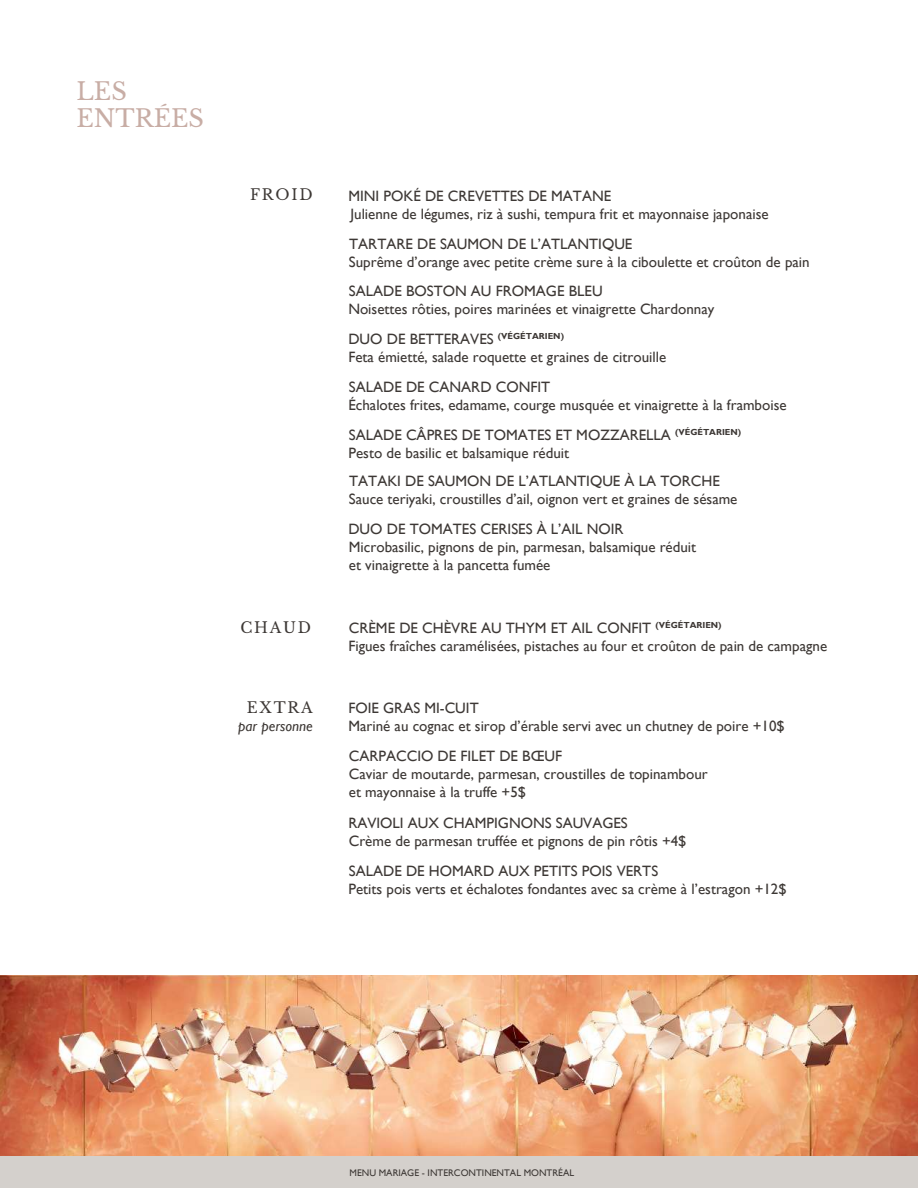
<style>
.page{position:relative;width:918px;height:1188px;background:#fff}
.page>*{position:absolute;margin:0;border:0;box-sizing:border-box;transform-origin:0 0}
.t1{font:24px/27px "Libre Baskerville";color:#c8ada5}
.t2{font:15px/18px "Gill Sans";color:#3d3835}
.t3{font:15px "Libre Baskerville";letter-spacing:.12em;color:#3d3835}
.t4{font:italic 15px "Gill Sans";color:#3d3835}
.t5{font:9.6px "Gill Sans";color:#3d3835}
</style>
<div class="page">
<img style="left:0;top:975px;width:918px;height:181px">
<div style="left:0;top:1156px;width:918px;height:32px;background:#d4d0cc"></div>
<h1 class="t1" style="left:77px;top:78px;width:129px">LES<br>ENTRÉES</h1>
<p class="t3" style="left:250px;top:185px;width:64px">FROID</p>
<p class="t3" style="left:240px;top:619px;width:72px">CHAUD</p>
<p class="t3" style="left:247px;top:698px;width:67px">EXTRA</p>
<p class="t4" style="left:238px;top:717px;width:76px">par personne</p>
<p class="t2" style="left:348px;top:187px;width:422px">MINI POKÉ DE CREVETTES DE MATANE<br>Julienne de légumes, riz à sushi, tempura frit et mayonnaise japonaise</p>
<p class="t2" style="left:349px;top:235px;width:462px">TARTARE DE SAUMON DE L’ATLANTIQUE<br>Suprême d’orange avec petite crème sure à la ciboulette et croûton de pain</p>
<p class="t2" style="left:348px;top:282px;width:368px">SALADE BOSTON AU FROMAGE BLEU<br>Noisettes rôties, poires marinées et vinaigrette Chardonnay</p>
<p class="t2" style="left:348px;top:330px;width:319px">DUO DE BETTERAVES <sup>(VÉGÉTARIEN)<br></sup>Feta émietté, salade roquette et graines de citrouille</p>
<p class="t2" style="left:348px;top:378px;width:440px">SALADE DE CANARD CONFIT<br>Échalotes frites, edamame, courge musquée et vinaigrette à la framboise</p>
<p class="t2" style="left:348px;top:426px;width:394px">SALADE CÂPRES DE TOMATES ET MOZZARELLA <sup>(VÉGÉTARIEN)<br></sup>Pesto de basilic et balsamique réduit</p>
<p class="t2" style="left:349px;top:472px;width:390px">TATAKI DE SAUMON DE L’ATLANTIQUE À LA TORCHE<br>Sauce teriyaki, croustilles d’ail, oignon vert et graines de sésame</p>
<p class="t2" style="left:348px;top:520px;width:349px">DUO DE TOMATES CERISES À L’AIL NOIR<br>Microbasilic, pignons de pin, parmesan, balsamique réduit et vinaigrette à la pancetta fumée</p>
<p class="t2" style="left:348px;top:619px;width:480px">CRÈME DE CHÈVRE AU THYM ET AIL CONFIT <sup>(VÉGÉTARIEN)<br></sup>Figues fraîches caramélisées, pistaches au four et croûton de pain de campagne</p>
<p class="t2" style="left:348px;top:699px;width:438px">FOIE GRAS MI-CUIT<br>Mariné au cognac et sirop d’érable servi avec un chutney de poire +10$</p>
<p class="t2" style="left:349px;top:747px;width:361px">CARPACCIO DE FILET DE BŒUF<br>Caviar de moutarde, parmesan, croustilles de topinambour et mayonnaise à la truffe +5$</p>
<p class="t2" style="left:348px;top:814px;width:340px">RAVIOLI AUX CHAMPIGNONS SAUVAGES<br>Crème de parmesan truffée et pignons de pin rôtis +4$</p>
<p class="t2" style="left:348px;top:862px;width:440px">SALADE DE HOMARD AUX PETITS POIS VERTS<br>Petits pois verts et échalotes fondantes avec sa crème à l’estragon +12$</p>
<p class="t5" style="left:350px;top:1167px;width:226px">MENU MARIAGE - INTERCONTINENTAL MONTRÉAL</p>
</div>
